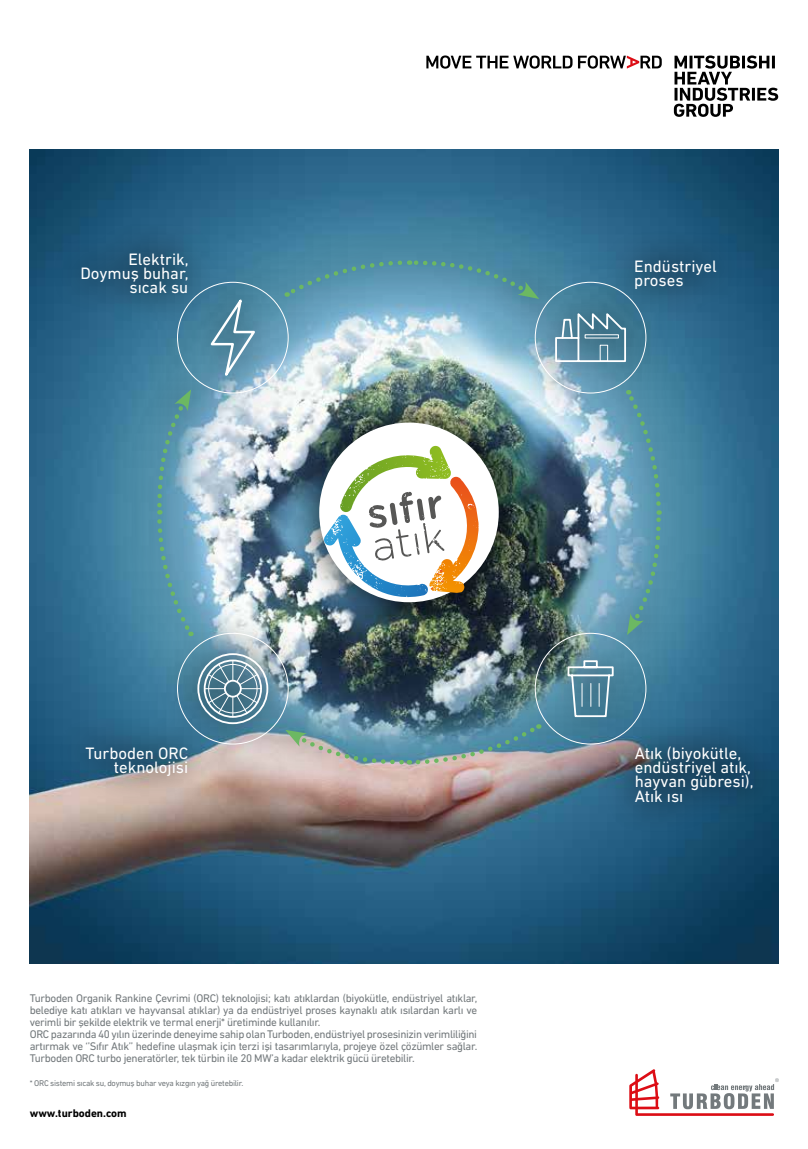
<style>
.page{position:relative;width:808px;height:1149px;background:#fff}
.page>*{position:absolute;margin:0;border:0;box-sizing:border-box;transform-origin:0 0}
.t1{font:16.8px/14.2px "DIN Next LT Pro";color:#fff;text-align:right}
.t2{font:11.25px/12px "DIN Next LT Pro";letter-spacing:-.03em;color:#73797c}
.t3{font:700 11.25px "DIN Next LT Pro";color:#000}
.t4{font:8.4px "DIN Next LT Pro";letter-spacing:-.03em;color:#73797c}
</style>
<div class="page">
<svg style="left:629px;top:1069px;width:150px;height:46px"></svg>
<img style="left:30px;top:150px;width:748px;height:813px">
<div style="left:50px;top:221px;width:732px;height:613px;background:#000;opacity:.75"></div>
<div style="left:319px;top:422px;width:180px;height:180px;background:#fff;border-radius:50%"></div>
<svg style="left:207px;top:297px;width:51px;height:90px;background:#6697ae"></svg>
<svg style="left:554px;top:309px;width:73px;height:54px;background:#6894a8"></svg>
<div style="left:197px;top:653px;width:71px;height:71px;border:2px solid #fff;border-radius:50%"></div>
<svg style="left:204px;top:659px;width:58px;height:58px;background:#7799a8"></svg>
<svg style="left:567px;top:659px;width:47px;height:58px;background:#6b97a9"></svg>
<svg style="left:155px;top:389px;width:39px;height:247px;background:#619baf"></svg>
<svg style="left:285px;top:258px;width:254px;height:41px;background:#5693a9"></svg>
<svg style="left:624px;top:390px;width:39px;height:245px;background:#5e99ad"></svg>
<svg style="left:285px;top:722px;width:256px;height:44px;background:#7c9ea9"></svg>
<svg style="left:324px;top:446px;width:150px;height:145px"></svg>
<svg style="left:578px;top:55px;width:84px;height:14px"></svg>
<svg style="left:674px;top:55px;width:104px;height:62px"></svg>
<svg style="left:426px;top:55px;width:146px;height:14px"></svg>
<h1 class="t1" style="left:80px;top:251px;width:110px">Elektrik,<br>Doymuş buhar, sıcak su</h1>
<h1 class="t1" style="left:634px;top:259px;width:84px;text-align:left">Endüstriyel proses</h1>
<h1 class="t1" style="left:85px;top:745px;width:104px">Turboden ORC teknolojisi</h1>
<p class="t2" style="left:30px;top:991px;width:449px">Turboden Organik Rankine Çevrimi (ORC) teknolojisi; katı atıklardan (biyokütle, endüstriyel atıklar, belediye katı atıkları ve hayvansal atıklar) ya da endüstriyel proses kaynaklı atık ısılardan karlı ve verimli bir şekilde elektrik ve termal enerji* üretiminde kullanılır.<br>ORC pazarında 40 yılın üzerinde deneyime sahip olan Turboden, endüstriyel prosesinizin verimliliğini artırmak ve ‘’Sıfır Atık’’ hedefine ulaşmak için terzi işi tasarımlarıyla, projeye özel çözümler sağlar.<br>Turboden ORC turbo jeneratörler, tek türbin ile 20 MW’a kadar elektrik gücü üretebilir.</p>
<p class="t4" style="left:30px;top:1077px;width:215px">* ORC sistemi sıcak su, doymuş buhar veya kızgın yağ üretebilir.</p>
<p class="t3" style="left:30px;top:1105px;width:99px">www.turboden.com</p>
<h1 class="t1" style="left:635px;top:745px;width:120px;text-align:left">Atık (biyokütle, endüstriyel atık, hayvan gübresi),<br>Atık ısı</h1>
</div>
